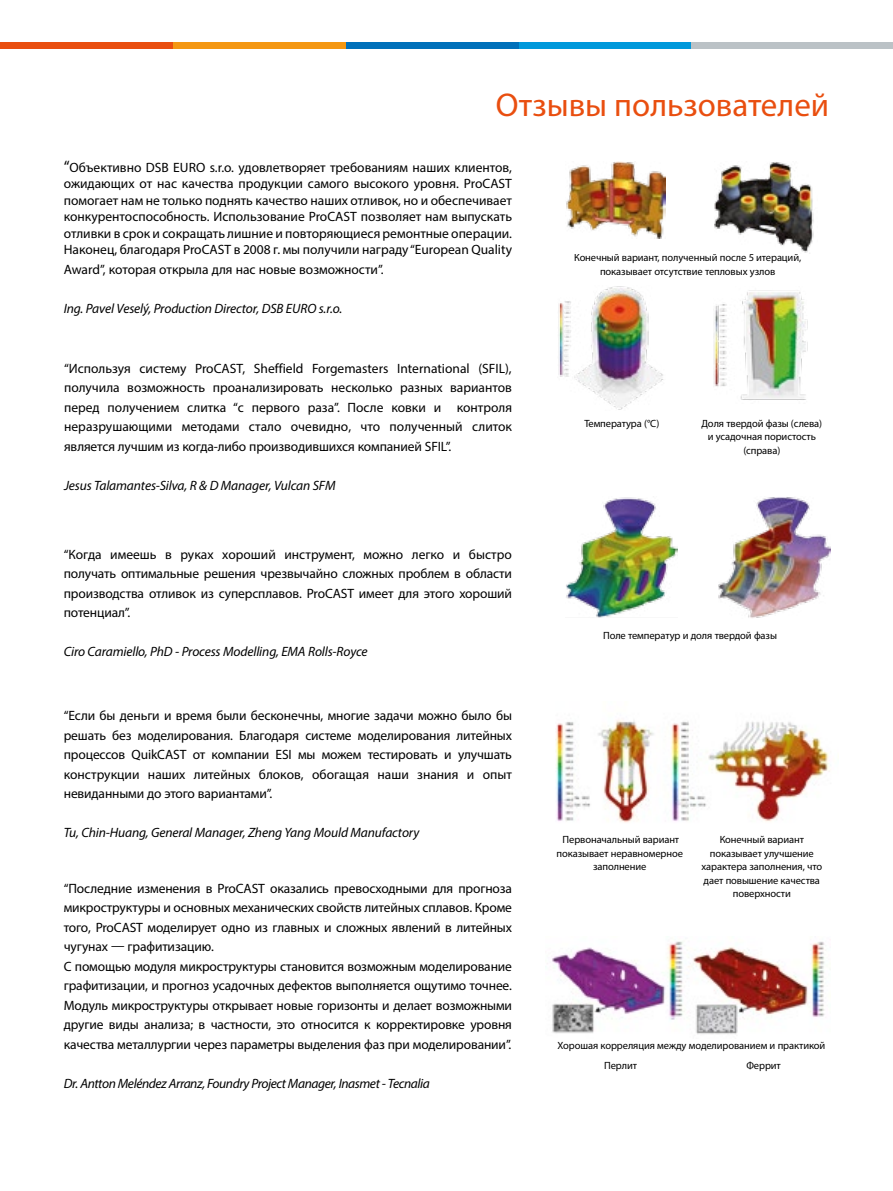
<style>
.page{position:relative;width:893px;height:1191px;background:#fff}
.page>*{position:absolute;margin:0;border:0;box-sizing:border-box;transform-origin:0 0}
.t1{font:33px "Myriad Pro";color:#e94e0f}
.t2{font:13.5px/19.5px "Myriad Pro";letter-spacing:-.01em;color:#000;text-align:justify}
.t3{font:italic 13.5px "Myriad Pro";letter-spacing:-.01em;color:#000}
.t4{font:italic 13.5px "Myriad Pro";letter-spacing:-.03em;color:#000}
.t5{font:10.5px/13.5px "Myriad Pro";letter-spacing:-.01em;color:#000;text-align:center}
.s1{font-size:16.5px}
</style>
<div class="page">
<img style="left:552px;top:941px;width:273px;height:93px">
<div style="left:0;top:43px;width:173px;height:6px;background:#e94e0f"></div>
<div style="left:173px;top:43px;width:173px;height:6px;background:#f49712"></div>
<div style="left:346px;top:43px;width:173px;height:6px;background:#0070ba"></div>
<div style="left:519px;top:43px;width:173px;height:6px;background:#0099db"></div>
<div style="left:692px;top:43px;width:201px;height:6px;background:#bbc2c6"></div>
<img style="left:713px;top:290px;width:95px;height:110px">
<img style="left:558px;top:286px;width:106px;height:124px">
<img style="left:566px;top:161px;width:100px;height:77px">
<img style="left:715px;top:162px;width:99px;height:91px">
<img style="left:566px;top:497px;width:111px;height:121px">
<img style="left:719px;top:497px;width:111px;height:121px">
<img style="left:555px;top:720px;width:275px;height:103px">
<h1 class="t1" style="left:496px;top:85px;width:335px">Отзывы пользователей</h1>
<p class="t2" style="left:64px;top:159px;width:450px;line-height:16.5px"><span class="s1">“</span>Объективно DSB EURO s.r.o. удовлетворяет требованиям наших клиентов, ожидающих от нас качества продукции самого высокого уровня. ProCAST помогает нам не только поднять качество наших отливок, но и обеспечивает конкурентоспособность. Использование ProCAST позволяет нам выпускать отливки в срок и сокращать лишние и повторяющиеся ремонтные операции.<br>Наконец, благодаря ProCAST в 2008 г. мы получили награду “European Quality</p>
<p class="t2" style="left:64px;top:259px;width:321px">Award”, которая открыла для нас новые возможности”.</p>
<p class="t3" style="left:64px;top:300px;width:280px">Ing. Pavel Veselý, Production Director, DSB EURO s.r.o.</p>
<p class="t2" style="left:64px;top:358px;width:449px">“Используя систему ProCAST, Sheffield Forgemasters International (SFIL), получила возможность проанализировать несколько разных вариантов перед получением слитка “с первого раза”. После ковки и контроля неразрушающими методами стало очевидно, что полученный слиток является лучшим из когда-либо производившихся компанией SFIL”.</p>
<p class="t3" style="left:64px;top:477px;width:273px">Jesus Talamantes-Silva, R &amp; D Manager, Vulcan SFM</p>
<p class="t2" style="left:64px;top:544px;width:450px">“Когда имеешь в руках хороший инструмент, можно легко и быстро получать оптимальные решения чрезвычайно сложных проблем в области производства отливок из суперсплавов. ProCAST имеет для этого хороший потенциал”.</p>
<p class="t3" style="left:64px;top:643px;width:305px">Ciro Caramiello, PhD - Process Modelling, EMA Rolls-Royce</p>
<p class="t2" style="left:64px;top:706px;width:450px">“Если бы деньги и время были бесконечны, многие задачи можно было бы решать без моделирования. Благодаря системе моделирования литейных процессов QuikCAST от компании ESI мы можем тестировать и улучшать конструкции наших литейных блоков, обогащая наши знания и опыт невиданными до этого вариантами”.</p>
<p class="t3" style="left:64px;top:824px;width:357px">Tu, Chin-Huang, General Manager, Zheng Yang Mould Manufactory</p>
<p class="t2" style="left:64px;top:878px;width:450px;text-align:left">“Последние изменения в ProCAST оказались превосходными для прогноза микроструктуры и основных механических свойств литейных сплавов. Кроме того, ProCAST моделирует одно из главных и сложных явлений в литейных чугунах — графитизацию.<br>С помощью модуля микроструктуры становится возможным моделирование графитизации, и прогноз усадочных дефектов выполняется ощутимо точнее.<br>Модуль микроструктуры открывает новые горизонты и делает возможными другие виды анализа; в частности, это относится к корректировке уровня качества металлургии через параметры выделения фаз при моделировании”.</p>
<p class="t4" style="left:64px;top:1074px;width:368px">Dr. Antton Meléndez Arranz, Foundry Project Manager, Inasmet - Tecnalia</p>
<p class="t5" style="left:574px;top:251px;width:229px">Конечный вариант, полученный после 5 итераций, показывает отсутствие тепловых узлов</p>
<p class="t5" style="left:584px;top:416px;width:77px">Температура (°C)</p>
<p class="t5" style="left:701px;top:416px;width:122px">Доля твердой фазы (слева) и усадочная пористость (справа)</p>
<p class="t5" style="left:603px;top:629px;width:175px">Поле температур и доля твердой фазы</p>
<p class="t5" style="left:556px;top:833px;width:128px">Первоначальный вариант показывает неравномерное заполнение</p>
<p class="t5" style="left:702px;top:833px;width:122px">Конечный вариант показывает улучшение характера заполнения, что дает повышение качества поверхности</p>
<p class="t5" style="left:558px;top:1038px;width:269px">Хорошая корреляция между моделированием и практикой</p>
<p class="t5" style="left:604px;top:1058px;width:34px">Перлит</p>
<p class="t5" style="left:746px;top:1058px;width:36px">Феррит</p>
</div>
